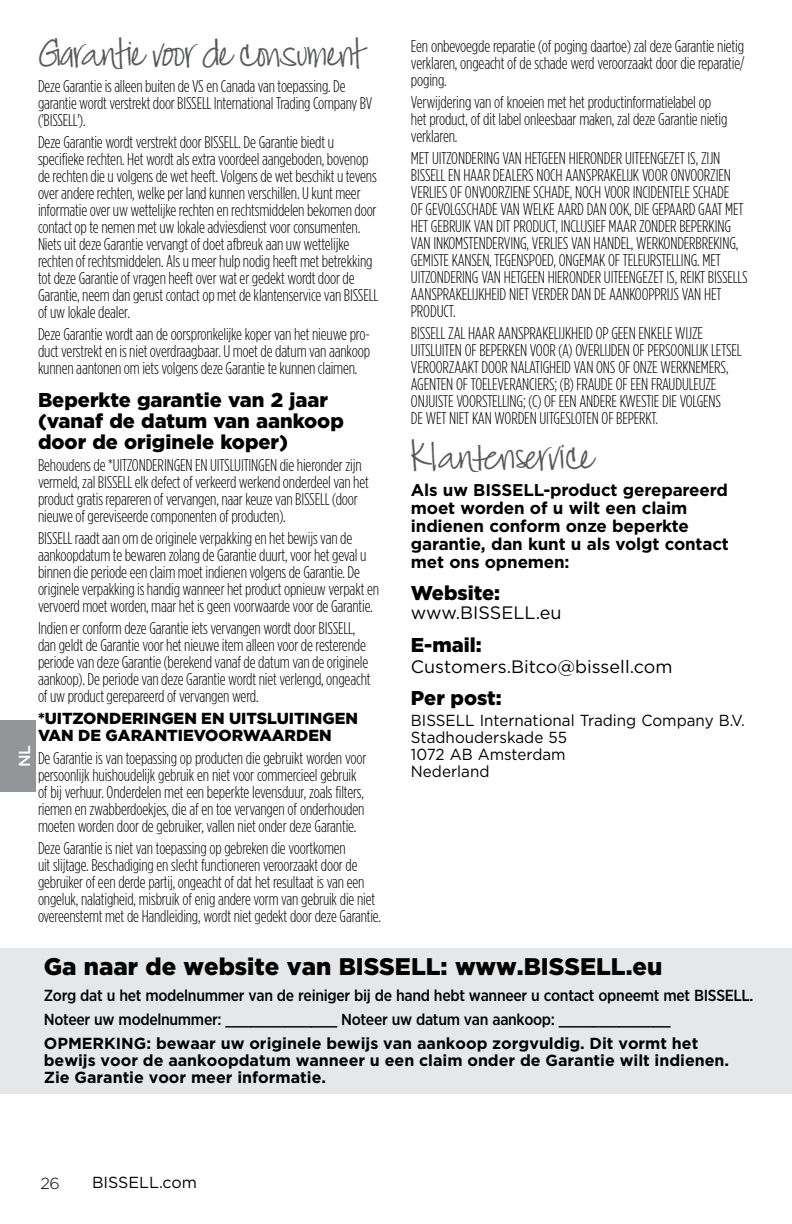
<style>
.page{position:relative;width:792px;height:1224px;background:#fff}
.page>*{position:absolute;margin:0;border:0;box-sizing:border-box;transform-origin:0 0}
.t1{font:40px "Jackie Sue BF";letter-spacing:-.03em;color:#58595b}
.t2{font:40px "Jackie Sue BF";color:#58595b}
.t3{font:900 24px "Gotham";color:#000}
.t4{font:900 20px/21px "Gotham";color:#000}
.t5{font:18px "Gotham";color:#000}
.t6{font:300 17px/17px "Gotham Condensed";letter-spacing:-.01em;color:#000}
.t7{font:700 17px/18px "Gotham";letter-spacing:-.01em;color:#000}
.t8{font:700 16px/17px "Gotham";color:#000}
.t9{font:500 16px/24.2px "Gotham Narrow";letter-spacing:-.02em;color:#000}
.t10{font:16px/17px "Gotham";color:#000;scale:.95 1}
.t11{font:900 16px/17px "Gotham";color:#000}
.t12{font:16px "Gotham";color:#000}
.t13{font:500 16px "Gotham";color:#fff}
.t14{font:300 16px "Gotham";color:#000}
</style>
<div class="page">
<div style="left:0;top:720px;width:36px;height:72px;background:#939598"></div>
<div style="left:0;top:948px;width:792px;height:145px;background:#e6e7e8"></div>
<h1 class="t1" style="left:38px;top:29px;width:328px">Garantie voor de consument</h1>
<p class="t6" style="left:38px;top:77px;width:336px">Deze Garantie is alleen buiten de VS en Canada van toepassing. De garantie wordt verstrekt door BISSELL International Trading Company BV ('BISSELL').</p>
<p class="t6" style="left:38px;top:133px;width:342px">Deze Garantie wordt verstrekt door BISSELL. De Garantie biedt u specifieke rechten. Het wordt als extra voordeel aangeboden, bovenop de rechten die u volgens de wet heeft. Volgens de wet beschikt u tevens over andere rechten, welke per land kunnen verschillen. U kunt meer informatie over uw wettelijke rechten en rechtsmiddelen bekomen door contact op te nemen met uw lokale adviesdienst voor consumenten.<br>Niets uit deze Garantie vervangt of doet afbreuk aan uw wettelijke rechten of rechtsmiddelen. Als u meer hulp nodig heeft met betrekking tot deze Garantie of vragen heeft over wat er gedekt wordt door de Garantie, neem dan gerust contact op met de klantenservice van BISSELL of uw lokale dealer.</p>
<p class="t6" style="left:38px;top:326px;width:334px;text-align:justify">Deze Garantie wordt aan de oorspronkelijke koper van het nieuwe pro&shy;duct verstrekt en is niet overdraagbaar. U moet de datum van aankoop kunnen aantonen om iets volgens deze Garantie te kunnen claimen.</p>
<p class="t4" style="left:38px;top:390px;width:307px">Beperkte garantie van 2 jaar (vanaf de datum van aankoop door de originele koper)</p>
<p class="t6" style="left:38px;top:457px;width:332px">Behoudens de *UITZONDERINGEN EN UITSLUITINGEN die hieronder zijn vermeld, zal BISSELL elk defect of verkeerd werkend onderdeel van het product gratis repareren of vervangen, naar keuze van BISSELL (door nieuwe of gereviseerde componenten of producten).</p>
<p class="t6" style="left:38px;top:530px;width:343px">BISSELL raadt aan om de originele verpakking en het bewijs van de aankoopdatum te bewaren zolang de Garantie duurt, voor het geval u binnen die periode een claim moet indienen volgens de Garantie. De originele verpakking is handig wanneer het product opnieuw verpakt en vervoerd moet worden, maar het is geen voorwaarde voor de Garantie.</p>
<p class="t6" style="left:38px;top:620px;width:334px">Indien er conform deze Garantie iets vervangen wordt door BISSELL, dan geldt de Garantie voor het nieuwe item alleen voor de resterende periode van deze Garantie (berekend vanaf de datum van de originele aankoop). De periode van deze Garantie wordt niet verlengd, ongeacht of uw product gerepareerd of vervangen werd.</p>
<p class="t11" style="left:38px;top:710px;width:321px">*UITZONDERINGEN EN UITSLUITINGEN<br>VAN DE GARANTIEVOORWAARDEN</p>
<p class="t6" style="left:38px;top:749px;width:330px">De Garantie is van toepassing op producten die gebruikt worden voor persoonlijk huishoudelijk gebruik en niet voor commercieel gebruik of bij verhuur. Onderdelen met een beperkte levensduur, zoals filters, riemen en zwabberdoekjes, die af en toe vervangen of onderhouden moeten worden door de gebruiker, vallen niet onder deze Garantie.</p>
<p class="t6" style="left:38px;top:839px;width:344px">Deze Garantie is niet van toepassing op gebreken die voortkomen<br>uit slijtage. Beschadiging en slecht functioneren veroorzaakt door de gebruiker of een derde partij, ongeacht of dat het resultaat is van een ongeluk, nalatigheid, misbruik of enig andere vorm van gebruik die niet overeenstemt met de Handleiding, wordt niet gedekt door deze Garantie.</p>
<p class="t13" style="left:14px;top:767px;width:24px;rotate:-90deg">NL</p>
<p class="t6" style="left:411px;top:37px;width:335px;text-align:justify">Een onbevoegde reparatie (of poging daartoe) zal deze Garantie nietig verklaren, ongeacht of de schade werd veroorzaakt door die reparatie/ poging.</p>
<p class="t6" style="left:411px;top:93px;width:318px">Verwijdering van of knoeien met het productinformatielabel op het product, of dit label onleesbaar maken, zal deze Garantie nietig verklaren.</p>
<p class="t6" style="left:411px;top:149px;width:338px">MET UITZONDERING VAN HETGEEN HIERONDER UITEENGEZET IS, ZIJN BISSELL EN HAAR DEALERS NOCH AANSPRAKELIJK VOOR ONVOORZIEN VERLIES OF ONVOORZIENE SCHADE, NOCH VOOR INCIDENTELE SCHADE<br>OF GEVOLGSCHADE VAN WELKE AARD DAN OOK, DIE GEPAARD GAAT MET HET GEBRUIK VAN DIT PRODUCT, INCLUSIEF MAAR ZONDER BEPERKING VAN INKOMSTENDERVING, VERLIES VAN HANDEL, WERKONDERBREKING, GEMISTE KANSEN, TEGENSPOED, ONGEMAK OF TELEURSTELLING. MET UITZONDERING VAN HETGEEN HIERONDER UITEENGEZET IS, REIKT BISSELLS AANSPRAKELIJKHEID NIET VERDER DAN DE AANKOOPPRIJS VAN HET PRODUCT.</p>
<p class="t6" style="left:411px;top:324px;width:332px">BISSELL ZAL HAAR AANSPRAKELIJKHEID OP GEEN ENKELE WIJZE UITSLUITEN OF BEPERKEN VOOR (A) OVERLIJDEN OF PERSOONLIJK LETSEL VEROORZAAKT DOOR NALATIGHEID VAN ONS OF ONZE WERKNEMERS, AGENTEN OF TOELEVERANCIERS; (B) FRAUDE OF EEN FRAUDULEUZE ONJUISTE VOORSTELLING; (C) OF EEN ANDERE KWESTIE DIE VOLGENS<br>DE WET NIET KAN WORDEN UITGESLOTEN OF BEPERKT.</p>
<h1 class="t2" style="left:411px;top:432px;width:184px">Klantenservice</h1>
<p class="t7" style="left:411px;top:481px;width:319px">Als uw BISSELL-product gerepareerd moet worden of u wilt een claim indienen conform onze beperkte garantie, dan kunt u als volgt contact met ons opnemen:</p>
<p class="t4" style="left:411px;top:583px;width:91px">Website:</p>
<p class="t5" style="left:411px;top:602px;width:152px">www.BISSELL.eu</p>
<p class="t4" style="left:411px;top:634px;width:72px">E-mail:</p>
<p class="t5" style="left:411px;top:655px;width:263px">Customers.Bitco@bissell.com</p>
<p class="t4" style="left:411px;top:687px;width:92px">Per post:</p>
<p class="t10" style="left:411px;top:711px;width:353px">BISSELL International Trading Company B.V.<br>Stadhouderskade 55<br>1072 AB Amsterdam<br>Nederland</p>
<h2 class="t3" style="left:44px;top:950px;width:620px">Ga naar de website van BISSELL: www.BISSELL.eu</h2>
<p class="t9" style="left:44px;top:983px;width:711px">Zorg dat u het modelnummer van de reiniger bij de hand hebt wanneer u contact opneemt met BISSELL.<br>Noteer uw modelnummer: _____________ Noteer uw datum van aankoop: _____________</p>
<p class="t8" style="left:44px;top:1035px;width:687px">OPMERKING: bewaar uw originele bewijs van aankoop zorgvuldig. Dit vormt het bewijs voor de aankoopdatum wanneer u een claim onder de Garantie wilt indienen.<br>Zie Garantie voor meer informatie.</p>
<p class="t14" style="left:41px;top:1173px;width:21px">26</p>
<p class="t12" style="left:92px;top:1172px;width:107px">BISSELL.com</p>
</div>
